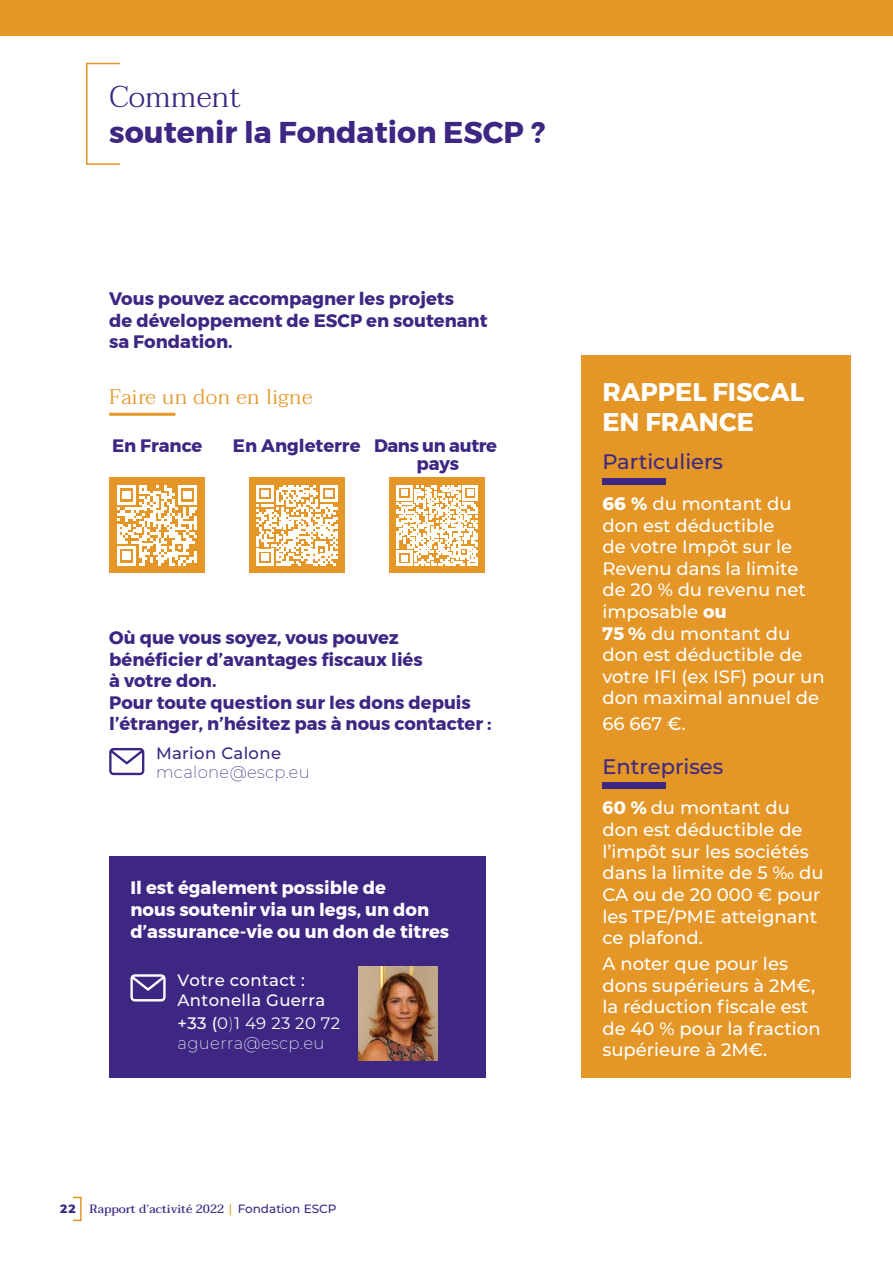
<style>
.page{position:relative;width:893px;height:1263px;background:#fff}
.page>*{position:absolute;margin:0;border:0;box-sizing:border-box;transform-origin:0 0}
.t1{font:700 30px "Montserrat";color:#3d2783}
.t2{font:300 30px "Taviraj";color:#3d2783}
.t3{font:700 25.5px/30.6px "Montserrat";color:#fff}
.t4{font:500 21px "Montserrat";color:#3d2783}
.t5{font:300 21px "Taviraj";letter-spacing:.02em;color:#e49626}
.t6{font:500 18px/21.6px "Montserrat";color:#fff}
.t7{font:700 18px/21.6px "Montserrat";color:#3d2783}
.t8{font:700 18px/21.6px "Montserrat";color:#fff}
.t9{font:200 16.5px/20.1px "Montserrat";letter-spacing:.02em;color:#fff}
.t10{font:500 16.5px/20.1px "Montserrat";letter-spacing:.02em;color:#fff}
.t11{font:200 16.5px "Montserrat";letter-spacing:.02em;color:#3d2783}
.t12{font:500 16.5px "Montserrat";letter-spacing:.02em;color:#3d2783}
.t13{font:500 12px "Taviraj";color:#3d2783}
.s1{font-weight:500}
.s2{font-weight:400}
.s3{font-family:"Montserrat";font-weight:800}
.s4{font-family:"Montserrat";color:#e49626}
.s5{font-family:"Montserrat"}
.s6{font-weight:800}
.s7{font-weight:700}
</style>
<div class="page">
<div style="left:72px;top:1197px;width:10px;height:24px;border:2px solid #e49626"></div>
<div style="left:581px;top:355px;width:269px;height:722px;background:#e49626"></div>
<div style="left:602px;top:478px;width:64px;height:6px;background:#3d2783"></div>
<div style="left:602px;top:782px;width:64px;height:7px;background:#3d2783"></div>
<div style="left:86px;top:63px;width:35px;height:102px;border:2px solid #e49626"></div>
<hr style="left:109px;top:413px;width:66px;height:3px;background:#e49626">
<div style="left:109px;top:856px;width:376px;height:221px;background:#3d2783"></div>
<svg style="left:130px;top:974px;width:36px;height:27px"></svg>
<img style="left:358px;top:967px;width:79px;height:93px">
<div style="left:0;top:0;width:893px;height:36px;background:#e49626"></div>
<div style="left:109px;top:478px;width:96px;height:95px;background:#e49626"></div>
<svg style="left:117px;top:485px;width:80px;height:81px"></svg>
<div style="left:249px;top:478px;width:96px;height:95px;background:#e49626"></div>
<svg style="left:257px;top:485px;width:81px;height:81px"></svg>
<div style="left:389px;top:478px;width:96px;height:95px;background:#e49626"></div>
<svg style="left:397px;top:485px;width:81px;height:81px"></svg>
<svg style="left:109px;top:748px;width:35px;height:27px"></svg>
<h1 class="t2" style="left:109px;top:74px;width:133px">Comment</h1>
<h1 class="t1" style="left:109px;top:108px;width:437px">soutenir la Fondation ESCP ?</h1>
<p class="t7" style="left:109px;top:288px;width:380px">Vous pouvez accompagner les projets<br>de développement de ESCP en soutenant sa Fondation.</p>
<p class="t5" style="left:109px;top:380px;width:205px">Faire un don en ligne</p>
<p class="t7" style="left:112px;top:435px;width:92px">En France</p>
<p class="t7" style="left:416px;top:436px;width:82px;line-height:18px;text-indent:-183px">En Angleterre Dans un autre pays</p>
<p class="t7" style="left:109px;top:627px;width:384px">Où que vous soyez, vous pouvez bénéficier d’avantages fiscaux liés<br>à votre don.<br>Pour toute question sur les dons depuis l’étranger, n’hésitez pas à nous contacter :</p>
<p class="t12" style="left:156px;top:741px;width:127px">Marion Calone</p>
<p class="t11" style="left:156px;top:761px;width:155px">mcalone@escp.eu</p>
<p class="t8" style="left:130px;top:877px;width:320px">Il est également possible de<br>nous soutenir via un legs, un don d’assurance-vie ou un don de titres</p>
<p class="t10" style="left:178px;top:969px;width:149px">Votre contact :<br>Antonella Guerra</p>
<p class="t9" style="left:178px;top:1012px;width:164px"><span class="s1">+33 (</span><span class="s2">0</span>)<span class="s2">1 49 23 20 72 </span>aguerra@escp.eu</p>
<p class="t13" style="left:60px;top:1199px;width:278px"><span class="s3">22</span> Rapport d’activité 2022 <span class="s4">|</span> <span class="s5">Fondation ESCP</span></p>
<h2 class="t3" style="left:602px;top:377px;width:203px">RAPPEL FISCAL<br>EN FRANCE</h2>
<p class="t4" style="left:602px;top:447px;width:122px">Particuliers</p>
<p class="t6" style="left:602px;top:492px;width:224px"><span class="s6">66 %</span> du montant du don est déductible<br>de votre Impôt sur le<br>Revenu dans la limite de 20 % du revenu net imposable <span class="s7">ou<br>75 %</span> du montant du don est déductible de votre IFI (ex ISF) pour un don maximal annuel de</p>
<p class="t6" style="left:602px;top:712px;width:85px">66 667 €.</p>
<p class="t4" style="left:602px;top:752px;width:122px">Entreprises</p>
<p class="t6" style="left:602px;top:796px;width:223px"><span class="s7">60</span> <span class="s6">%</span> du montant du don est déductible de l’impôt sur les sociétés dans la limite de 5 ‰ du<br>CA ou de 20 000 € pour les TPE/PME atteignant ce plafond.</p>
<p class="t6" style="left:602px;top:952px;width:220px">A noter que pour les dons supérieurs à 2M€, la réduction fiscale est de 40 % pour la fraction supérieure à 2M€.</p>
</div>
